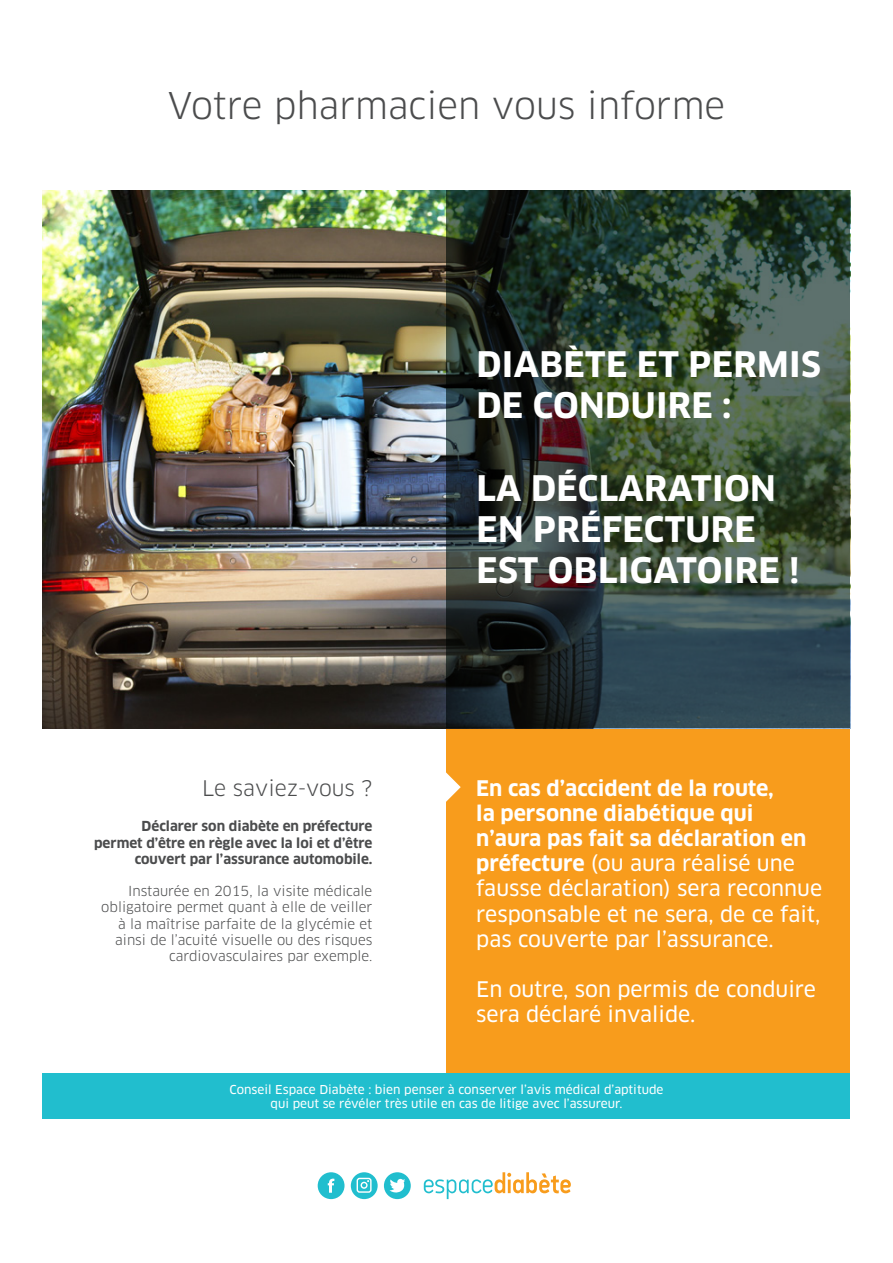
<style>
.page{position:relative;width:893px;height:1263px;background:#fff}
.page>*{position:absolute;margin:0;border:0;box-sizing:border-box;transform-origin:0 0}
.t1{font:36px "Clan Pro";color:#4b4c4d}
.t2{font:700 34.35px/41.2px "Clan Pro";letter-spacing:.01em;color:#fff}
.t3{font:21px/25.2px "Clan Pro News";color:#fff}
.t4{font:21px "Clan Pro";color:#4b4c4d}
.t5{font:13.5px/16.2px "Clan Pro";color:#4b4c4d;text-align:right}
.t6{font:700 13.5px/16.2px "Clan Pro";color:#4b4c4d;text-align:right}
.t7{font:12px "Clan Pro News";color:#fff}
.s1{font-family:"Clan Pro";font-weight:700}
</style>
<div class="page">
<svg style="left:424px;top:1172px;width:147px;height:27px"></svg>
<div style="left:318px;top:1172px;width:26px;height:27px;background:#21bece;border-radius:50%"></div>
<svg style="left:328px;top:1179px;width:6px;height:14px"></svg>
<div style="left:384px;top:1172px;width:27px;height:27px;background:#21bece;border-radius:50%"></div>
<svg style="left:390px;top:1179px;width:15px;height:14px"></svg>
<div style="left:351px;top:1172px;width:27px;height:27px;background:#21bece;border-radius:50%"></div>
<svg style="left:356px;top:1177px;width:16px;height:16px"></svg>
<div style="left:446px;top:716px;width:404px;height:358px;background:#f89c1c"></div>
<svg style="left:446px;top:772px;width:15px;height:30px"></svg>
<img style="left:43px;top:190px;width:403px;height:538px">
<svg style="left:446px;top:190px;width:404px;height:538px;background:#304138"></svg>
<div style="left:43px;top:1073px;width:807px;height:46px;background:#21bece"></div>
<p class="t1" style="left:168px;top:84px;width:559px">Votre pharmacien vous informe</p>
<p class="t2" style="left:476px;top:344px;width:346px">DIABÈTE ET PERMIS<br>DE CONDUIRE :</p>
<p class="t4" style="left:202px;top:775px;width:172px">Le saviez-vous ?</p>
<p class="t6" style="left:94px;top:818px;width:280px">Déclarer son diabète en préfecture permet d’être en règle avec la loi et d’être couvert par l’assurance automobile.</p>
<p class="t5" style="left:101px;top:883px;width:273px">Instaurée en 2015, la visite médicale obligatoire permet quant à elle de veiller à la maîtrise parfaite de la glycémie et ainsi de l’acuité visuelle ou des risques cardiovasculaires par exemple.</p>
<p class="t2" style="left:476px;top:468px;width:325px">LA DÉCLARATION<br>EN PRÉFECTURE<br>EST OBLIGATOIRE !</p>
<p class="t3" style="left:476px;top:775px;width:347px"><span class="s1">En cas d’accident de la route,<br>la personne diabétique qui n’aura pas fait sa déclaration en préfecture</span> (ou aura réalisé une fausse déclaration) sera reconnue responsable et ne sera, de ce fait, pas couverte par l’assurance.</p>
<p class="t3" style="left:476px;top:977px;width:341px">En outre, son permis de conduire sera déclaré invalide.</p>
<p class="t7" style="left:229px;top:1082px;width:436px">Conseil Espace Diabète : bien penser à conserver l’avis médical d’aptitude</p>
<p class="t7" style="left:271px;top:1096px;width:353px">qui peut se révéler très utile en cas de litige avec l’assureur.</p>
</div>
